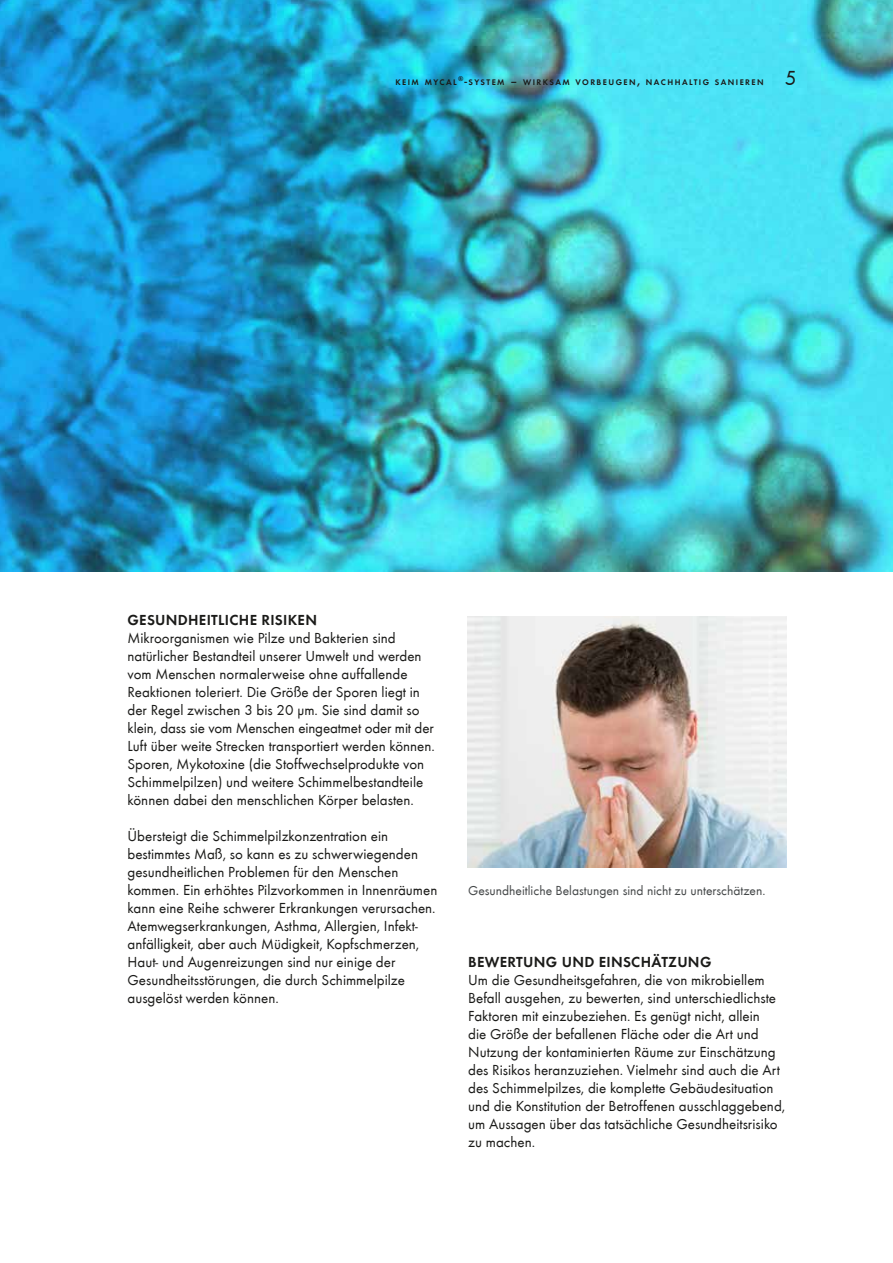
<style>
.page{position:relative;width:893px;height:1263px;background:#fff}
.page>*{position:absolute;margin:0;border:0;box-sizing:border-box;transform-origin:0 0}
.t1{font:21px "Futura T Boo";color:#1a1a18}
.t2{font:15px/18px "Futura T Boo";color:#1a1a18}
.t3{font:15px "Futura T Dem";letter-spacing:.02em;color:#1a1a18}
.t4{font:13.5px "Futura T Boo";color:#444748}
.t5{font:8.4px "Futura T Dem";letter-spacing:.17em;color:#1a1a18}
.s1{font-size:12px}
</style>
<div class="page">
<img style="left:0;top:0;width:893px;height:571px">
<img style="left:468px;top:616px;width:319px;height:252px">
<p class="t5" style="left:395px;top:77px;width:370px">KEIM MYCAL<sup>®</sup><span class="s1">-</span>SYSTEM <span class="s1">–</span> WIRKSAM VORBEUGEN<span class="s1">,</span> NACHHALTIG SANIEREN</p>
<h1 class="t1" style="left:785px;top:66px;width:13px">5</h1>
<p class="t3" style="left:128px;top:611px;width:191px">GESUNDHEITLICHE RISIKEN</p>
<p class="t2" style="left:128px;top:629px;width:309px">Mikroorganismen wie Pilze und Bakterien sind natürlicher Bestandteil unserer Umwelt und werden vom Menschen normalerweise ohne auffallende Reaktionen toleriert. Die Größe der Sporen liegt in der Regel zwischen 3 bis 20 µm. Sie sind damit so klein, dass sie vom Menschen eingeatmet oder mit der Luft über weite Strecken transportiert werden können.<br>Sporen, Mykotoxine (die Stoffwechselprodukte von Schimmelpilzen) und weitere Schimmelbestandteile können dabei den menschlichen Körper belasten.</p>
<p class="t2" style="left:128px;top:827px;width:311px">Übersteigt die Schimmelpilzkonzentration ein bestimmtes Maß, so kann es zu schwerwiegenden gesundheitlichen Problemen für den Menschen kommen. Ein erhöhtes Pilzvorkommen in Innenräumen kann eine Reihe schwerer Erkrankungen verursachen.<br>Atemwegserkrankungen, Asthma, Allergien, Infekt&shy;anfälligkeit, aber auch Müdigkeit, Kopfschmerzen, Haut- und Augenreizungen sind nur einige der Gesundheitsstörungen, die durch Schimmelpilze ausgelöst werden können.</p>
<p class="t4" style="left:468px;top:883px;width:299px">Gesundheitliche Belastungen sind nicht zu unterschätzen.</p>
<p class="t3" style="left:468px;top:953px;width:245px">BEWERTUNG UND EINSCHÄTZUNG</p>
<p class="t2" style="left:468px;top:971px;width:319px">Um die Gesundheitsgefahren, die von mikrobiellem Befall ausgehen, zu bewerten, sind unterschiedlichste Faktoren mit einzubeziehen. Es genügt nicht, allein<br>die Größe der befallenen Fläche oder die Art und Nutzung der kontaminierten Räume zur Einschätzung des Risikos heranzuziehen. Vielmehr sind auch die Art des Schimmelpilzes, die komplette Gebäudesituation und die Konstitution der Betroffenen ausschlaggebend, um Aussagen über das tatsächliche Gesundheitsrisiko zu machen.</p>
</div>
